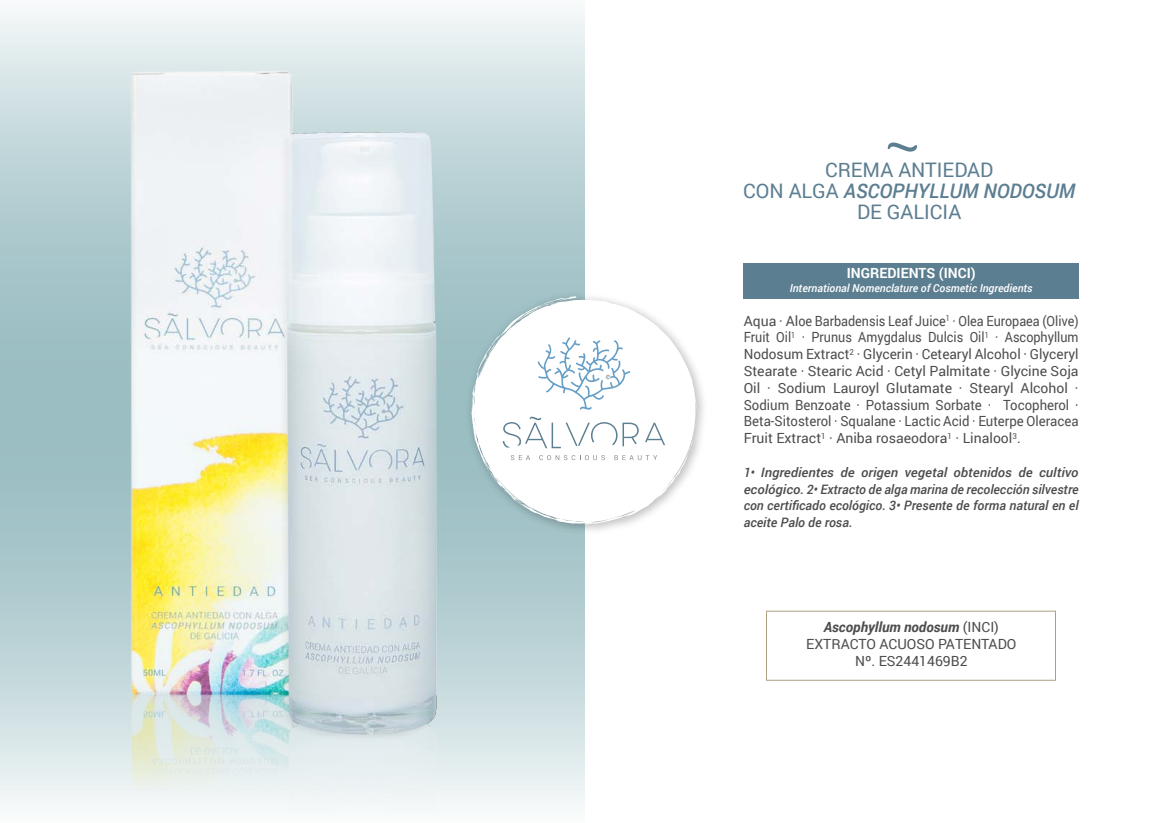
<style>
.page{position:relative;width:1170px;height:823px;background:#fff}
.page>*{position:absolute;margin:0;border:0;box-sizing:border-box;transform-origin:0 0}
.t1{font:20px/21px "Roboto";color:#5c7e91;text-align:center}
.t2{font:14px/16.8px "Roboto";color:#4d4d4d;text-align:justify}
.t3{font:700 14px "Roboto";color:#fff}
.t4{font:italic 500 13px/16.8px "Roboto";color:#4d4d4d;text-align:justify}
.t5{font:italic 500 11px "Roboto";color:#fff}
.s1{font-weight:500;font-style:italic}
.s2{font-weight:700;font-style:italic}
</style>
<div class="page">
<svg style="left:509px;top:9px;width:76px;height:798px;background:#c5d9dc"></svg>
<img style="left:509px;top:286px;width:195px;height:253px">
<svg style="left:509px;top:299px;width:188px;height:225px"></svg>
<svg style="left:684px;top:411px;width:10px;height:47px"></svg>
<svg style="left:694px;top:390px;width:3px;height:13px"></svg>
<svg style="left:509px;top:415px;width:159px;height:109px"></svg>
<svg style="left:509px;top:296px;width:165px;height:113px"></svg>
<div style="left:743px;top:263px;width:336px;height:35px;background:#5c7e91"></div>
<svg style="left:888px;top:142px;width:29px;height:9px"></svg>
<div style="left:766px;top:610px;width:290px;height:70px;background:#fff;border:1px solid #ae9f83"></div>
<img style="left:0;top:9px;width:509px;height:798px">
<h1 class="t1" style="left:743px;top:158px;width:334px">CREMA ANTIEDAD<br>CON ALGA <span class="s1">ASCOPHYLLUM NODOSUM<br></span>DE GALICIA</h1>
<p class="t3" style="left:847px;top:263px;width:130px">INGREDIENTS (INCI)</p>
<p class="t5" style="left:790px;top:280px;width:244px">International Nomenclature of Cosmetic Ingredients</p>
<p class="t2" style="left:744px;top:311px;width:337px">Aqua · Aloe Barbadensis Leaf Juice<sup>1</sup> · Olea Europaea (Olive)<br>Fruit Oil<sup>1</sup> · Prunus Amygdalus Dulcis Oil<sup>1</sup> · Ascophyllum Nodosum Extract<sup>2</sup> · Glycerin · Cetearyl Alcohol · Glyceryl Stearate · Stearic Acid · Cetyl Palmitate · Glycine Soja Oil · Sodium Lauroyl Glutamate · Stearyl Alcohol · Sodium Benzoate · Potassium Sorbate · Tocopherol · Beta-Sitosterol · Squalane · Lactic Acid · Euterpe Oleracea Fruit Extract<sup>1</sup> · Aniba rosaeodora<sup>1</sup> · Linalool<sup>3</sup>.</p>
<p class="t4" style="left:744px;top:463px;width:336px">1• Ingredientes de origen vegetal obtenidos de cultivo ecológico. 2• Extracto de alga marina de recolección silvestre con certificado ecológico. 3• Presente de forma natural en el aceite Palo de rosa.</p>
<p class="t2" style="left:806px;top:618px;width:212px;text-align:center"><span class="s2">Ascophyllum nodosum</span> (INCI)<br>EXTRACTO ACUOSO PATENTADO<br>Nº. ES2441469B2</p>
</div>
